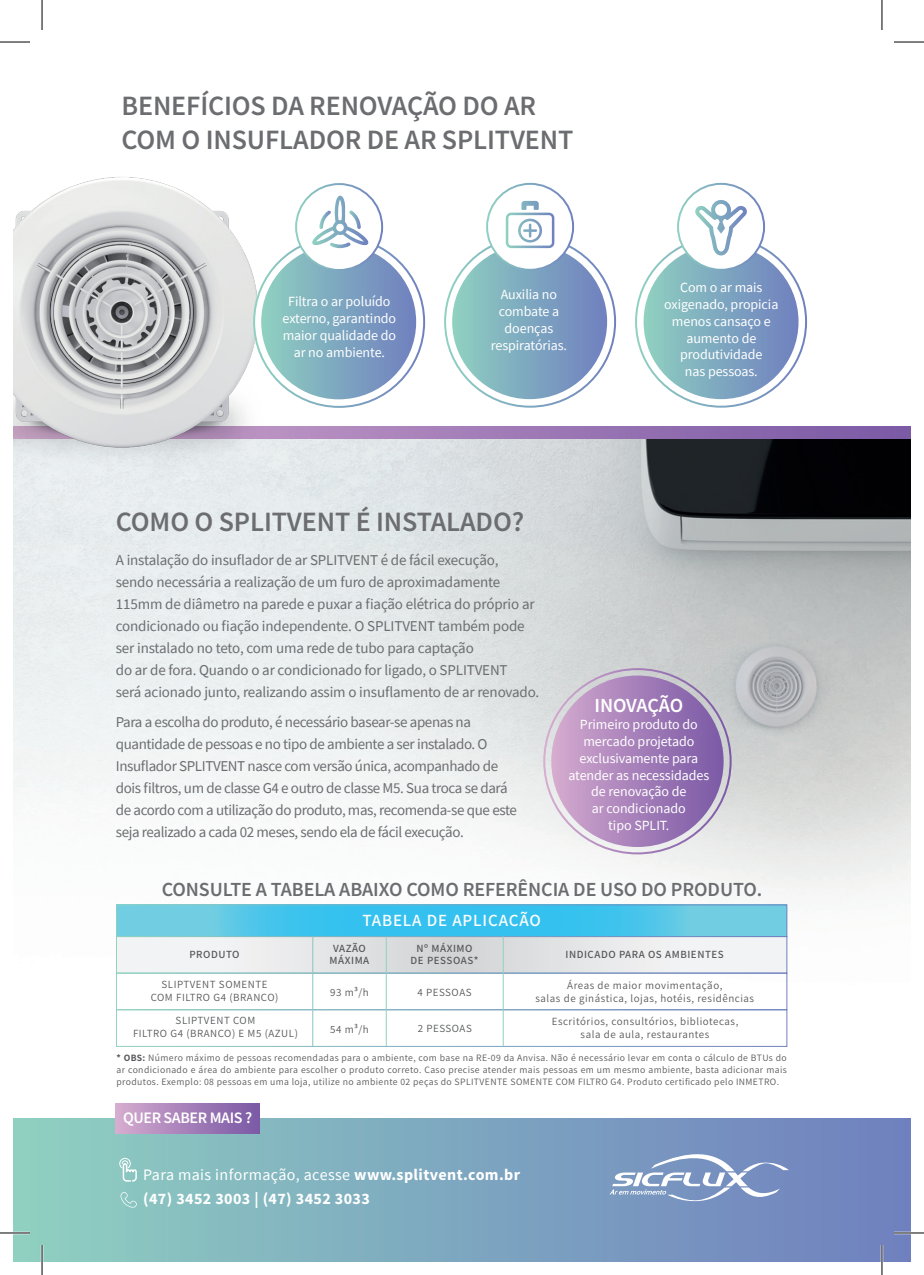
<style>
.page{position:relative;width:924px;height:1275px;background:#fff}
.page>*{position:absolute;margin:0;border:0;box-sizing:border-box;transform-origin:0 0}
.t1{font:600 28px "Source Sans Pro";letter-spacing:-.005em;color:#6c6d70}
.t2{font:600 20px "Source Sans Pro";letter-spacing:-.005em;color:#6c6d70}
.t3{font:600 20px "Source Sans Pro";letter-spacing:-.015em;color:#fff}
.t4{font:600 17px "Assistant";letter-spacing:.05em;color:#fff}
.t5{font:16px "Source Sans Pro";letter-spacing:.025em;color:#fff}
.t6{font:700 16px "Source Sans Pro";letter-spacing:.025em;color:#fff}
.t7{font:600 16px "Source Sans Pro";letter-spacing:-.025em;color:#fff}
.t8{font:15px/22px "Source Sans Pro";letter-spacing:-.025em;color:#6c6d70}
.t9{font:14px/16.8px "Source Sans Pro";letter-spacing:-.005em;color:#fff;text-align:center}
.t10{font:11px/12.8px "Assistant";letter-spacing:.05em;color:#57585a;text-align:center}
.t11{font:600 11px/12.8px "Assistant";letter-spacing:.05em;color:#57585a;text-align:center}
.t12{font:9.8px/11.6px "Assistant";letter-spacing:.04em;color:#57585a;text-align:justify}
.s1{font-family:"Myriad Pro"}
.s2{font-weight:700}
</style>
<div class="page">
<img style="left:14px;top:439px;width:895px;height:679px">
<div style="left:14px;top:1118px;width:895px;height:143px;background:linear-gradient(to right,#8ecfc1,#6f7fbf)"></div>
<div style="left:116px;top:1103px;width:143px;height:30px;background:linear-gradient(to right,#d4aacf,#7958a5)"></div>
<svg style="left:118px;top:938px;width:666px;height:33px"></svg>
<div style="left:116px;top:936px;width:670px;height:37px;border:1px solid #fff"></div>
<svg style="left:118px;top:906px;width:666px;height:28px;background:#4dc6e9"></svg>
<div style="left:116px;top:973px;width:670px;height:37px;border:1px solid #fff"></div>
<div style="left:116px;top:1009px;width:670px;height:37px;border:1px solid #fff"></div>
<hr style="left:312px;top:936px;width:1px;height:110px;background:#fff">
<hr style="left:386px;top:936px;width:1px;height:110px;background:#fff">
<hr style="left:502px;top:936px;width:1px;height:110px;background:#fff">
<svg style="left:346px;top:426px;width:563px;height:13px;background:#9570b1"></svg>
<svg style="left:119px;top:1157px;width:18px;height:24px"></svg>
<svg style="left:120px;top:1192px;width:17px;height:15px"></svg>
<div style="left:551px;top:675px;width:172px;height:172px;background:linear-gradient(to right,#d5abcf,#7a58a5);border-radius:86px"></div>
<svg style="left:609px;top:1149px;width:179px;height:52px;background:#8fa5ca"></svg>
<img style="left:14px;top:177px;width:332px;height:317px">
<svg style="left:635px;top:237px;width:170px;height:170px"></svg>
<div style="left:643px;top:244px;width:155px;height:155px;background:linear-gradient(to right,#92d2c2,#6e7fbe);border-radius:77px"></div>
<div style="left:677px;top:184px;width:86px;height:86px;background:#fff;border-radius:50%"></div>
<div style="left:676px;top:183px;width:88px;height:88px;border:2px solid #fff;border-radius:50%"></div>
<svg style="left:695px;top:200px;width:52px;height:55px"></svg>
<svg style="left:445px;top:237px;width:169px;height:170px"></svg>
<div style="left:452px;top:244px;width:155px;height:155px;background:linear-gradient(to right,#8fd0c1,#6f80bf);border-radius:77px"></div>
<div style="left:487px;top:184px;width:86px;height:86px;background:#fff;border-radius:50%"></div>
<div style="left:486px;top:183px;width:88px;height:88px;border:2px solid #fff;border-radius:50%"></div>
<svg style="left:505px;top:201px;width:49px;height:47px"></svg>
<svg style="left:254px;top:237px;width:170px;height:170px"></svg>
<div style="left:261px;top:244px;width:155px;height:155px;background:linear-gradient(to right,#90d0c1,#6f80bf);border-radius:77px"></div>
<div style="left:296px;top:184px;width:86px;height:86px;background:#fff;border-radius:50%"></div>
<div style="left:295px;top:183px;width:88px;height:88px;border:2px solid #fff;border-radius:50%"></div>
<svg style="left:312px;top:196px;width:56px;height:52px"></svg>
<hr style="left:0;top:1231px;width:30px;height:3px;background:#fff">
<hr style="left:893px;top:1231px;width:30px;height:3px;background:#fff">
<hr style="left:41px;top:1245px;width:2px;height:30px;background:#fff">
<hr style="left:880px;top:1245px;width:2px;height:30px;background:#fff">
<hr style="left:0;top:42px;width:30px;height:1px;background:#000">
<hr style="left:893px;top:42px;width:30px;height:1px;background:#000">
<hr style="left:0;top:1232px;width:30px;height:1px;background:#000">
<hr style="left:893px;top:1232px;width:30px;height:1px;background:#000">
<hr style="left:42px;top:0;width:1px;height:30px;background:#000">
<hr style="left:42px;top:1245px;width:1px;height:30px;background:#000">
<hr style="left:881px;top:0;width:1px;height:30px;background:#000">
<hr style="left:881px;top:1245px;width:1px;height:30px;background:#000">
<p class="t1" style="left:121px;top:87px;width:416px">BENEFÍCIOS DA RENOVAÇÃO DO AR</p>
<p class="t1" style="left:121px;top:121px;width:453px">COM O INSUFLADOR DE AR SPLITVENT</p>
<p class="t9" style="left:282px;top:293px;width:115px">Filtra o ar poluído externo, garantindo maior qualidade do ar no ambiente.</p>
<p class="t9" style="left:500px;top:286px;width:58px">Auxilia no</p>
<p class="t9" style="left:498px;top:303px;width:62px">combate a</p>
<p class="t9" style="left:504px;top:320px;width:50px">doenças</p>
<p class="t9" style="left:490px;top:336px;width:78px">respiratórias.</p>
<p class="t1" style="left:116px;top:503px;width:409px">COMO O SPLITVENT É INSTALADO?</p>
<p class="t9" style="left:680px;top:279px;width:84px">Com o ar mais</p>
<p class="t9" style="left:664px;top:296px;width:115px">oxigenado, propicia menos cansaço e</p>
<p class="t9" style="left:686px;top:329px;width:71px">aumento de</p>
<p class="t9" style="left:679px;top:346px;width:84px">produtividade</p>
<p class="t9" style="left:684px;top:363px;width:74px">nas pessoas.</p>
<p class="t8" style="left:116px;top:549px;width:420px">A instalação do insuflador de ar SPLITVENT é de fácil execução, sendo necessária a realização de um furo de aproximadamente 115mm de diâmetro na parede e puxar a fiação elétrica do próprio ar condicionado ou fiação independente. O SPLITVENT também pode ser instalado no teto, com uma rede de tubo para captação</p>
<p class="t8" style="left:116px;top:659px;width:393px">do ar de fora. Quando o ar condicionado for ligado, o SPLITVENT</p>
<p class="t8" style="left:116px;top:681px;width:425px">será acionado junto, realizando assim o insuflamento de ar renovado.</p>
<p class="t8" style="left:116px;top:711px;width:402px">Para a escolha do produto, é necessário basear-se apenas na quantidade de pessoas e no tipo de ambiente a ser instalado. O Insuflador SPLITVENT nasce com versão única, acompanhado de dois filtros, um de classe G4 e outro de classe M5. Sua troca se dará de acordo com a utilização do produto, mas, recomenda-se que este seja realizado a cada 02 meses, sendo ela de fácil execução.</p>
<p class="t3" style="left:594px;top:692px;width:90px">INOVAÇÃO</p>
<p class="t9" style="left:579px;top:716px;width:119px">Primeiro produto do</p>
<p class="t9" style="left:579px;top:733px;width:120px;text-align:left">mercado projetado exclusivamente para</p>
<p class="t9" style="left:568px;top:766px;width:142px">atender as necessidades</p>
<p class="t9" style="left:591px;top:783px;width:97px">de renovação de</p>
<p class="t9" style="left:591px;top:800px;width:95px">ar condicionado</p>
<p class="t9" style="left:608px;top:817px;width:63px">tipo SPLIT.</p>
<p class="t2" style="left:162px;top:876px;width:601px">CONSULTE A TABELA ABAIXO COMO REFERÊNCIA DE USO DO PRODUTO.</p>
<p class="t4" style="left:362px;top:908px;width:180px">TABELA DE APLICAÇÃO</p>
<p class="t11" style="left:189px;top:947px;width:52px">PRODUTO</p>
<p class="t11" style="left:329px;top:941px;width:41px">VAZÃO<br>MÁXIMA</p>
<p class="t11" style="left:410px;top:941px;width:69px">Nº MÁXIMO<br>DE PESSOAS*</p>
<p class="t11" style="left:565px;top:947px;width:160px">INDICADO PARA OS AMBIENTES</p>
<p class="t10" style="left:151px;top:977px;width:129px">SLIPTVENT SOMENTE<br>COM FILTRO G4 (BRANCO)</p>
<p class="t10" style="left:535px;top:978px;width:220px">Áreas de maior movimentação,<br>salas de ginástica, lojas, hotéis, residências</p>
<p class="t10" style="left:330px;top:985px;width:40px">93 m<span class="s1">³</span>/h</p>
<p class="t10" style="left:417px;top:985px;width:56px">4 PESSOAS</p>
<p class="t10" style="left:133px;top:1013px;width:166px">SLIPTVENT COM<br>FILTRO G4 (BRANCO) E M5 (AZUL)</p>
<p class="t10" style="left:551px;top:1015px;width:188px">Escritórios, consultórios, bibliotecas, sala de aula, restaurantes</p>
<p class="t10" style="left:330px;top:1022px;width:40px">54 m<span class="s1">³</span>/h</p>
<p class="t10" style="left:417px;top:1021px;width:56px">2 PESSOAS</p>
<p class="t12" style="left:116px;top:1051px;width:671px"><span class="s2">* OBS:</span> Número máximo de pessoas recomendadas para o ambiente, com base na RE-09 da Anvisa. Não é necessário levar em conta o cálculo de BTUs do ar condicionado e área do ambiente para escolher o produto correto. Caso precise atender mais pessoas em um mesmo ambiente, basta adicionar mais produtos. Exemplo: 08 pessoas em uma loja, utilize no ambiente 02 peças do SPLITVENTE SOMENTE COM FILTRO G4. Produto certificado pelo INMETRO.</p>
<p class="t7" style="left:123px;top:1107px;width:131px">QUER SABER MAIS ?</p>
<p class="t5" style="left:143px;top:1164px;width:378px">Para mais informação, acesse <span class="s2">www.splitvent.com.br</span></p>
<p class="t6" style="left:143px;top:1187px;width:228px">(47) 3452 3003 | (47) 3452 3033</p>
</div>
